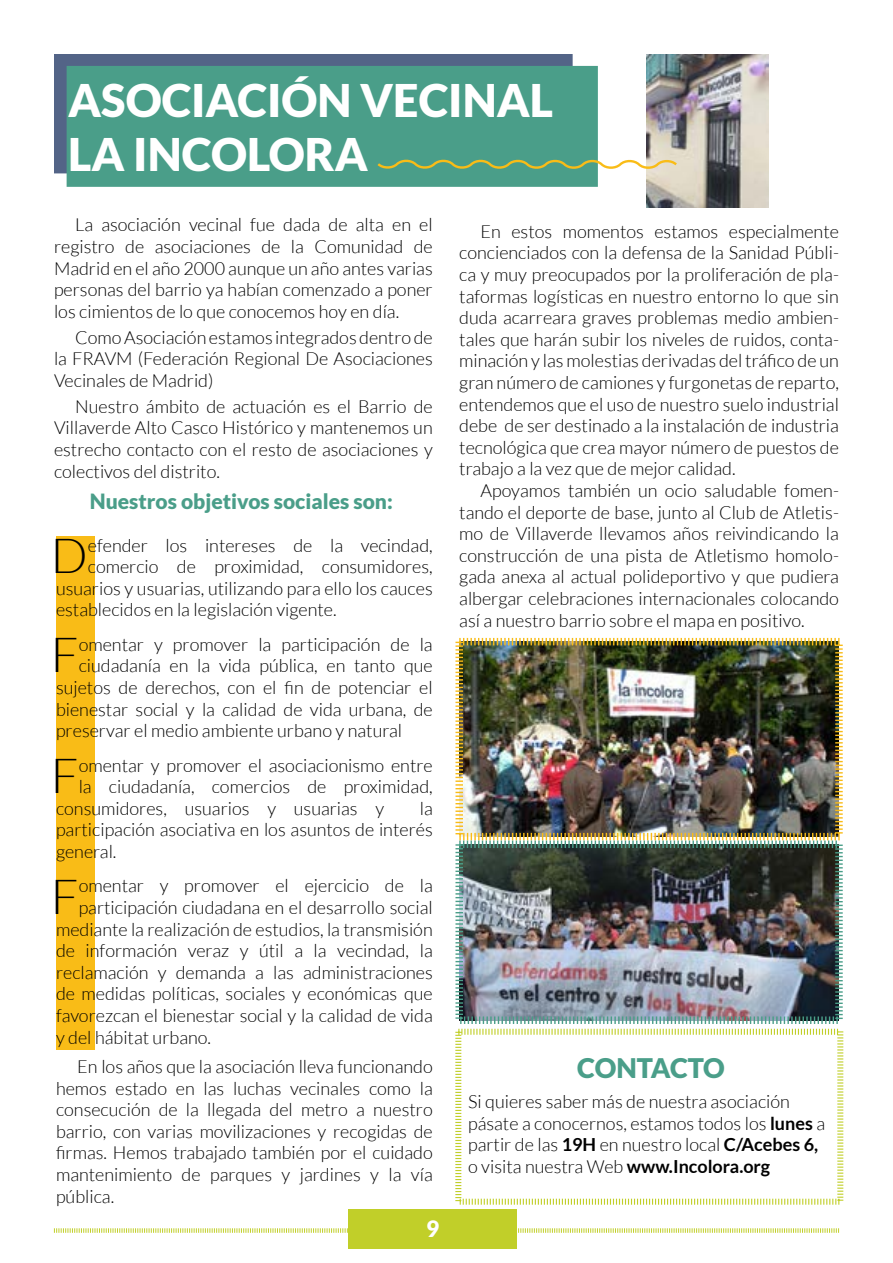
<style>
.page{position:relative;width:893px;height:1263px;background:#fff}
.page>*{position:absolute;margin:0;border:0;box-sizing:border-box;transform-origin:0 0}
.t1{font:300 48.6px "Lato";color:#000}
.t2{font:900 45px/54px "Lato";color:#fff}
.t3{font:900 27px "Lato";color:#4a9e89}
.t4{font:900 22.5px "Lato";color:#fff}
.t5{font:900 21px "Lato";color:#4a9e89}
.t6{font:300 18px/21.6px "Lato";color:#000;text-align:justify}
.s1{font-weight:700}
</style>
<div class="page">
<div style="left:54px;top:54px;width:519px;height:119px;background:#536487"></div>
<svg style="left:54px;top:1228px;width:785px;height:5px"></svg>
<div style="left:348px;top:1209px;width:169px;height:39px;background:#c1cf29"></div>
<div style="left:56px;top:536px;width:38px;height:514px;background:#f9bc17"></div>
<div style="left:67px;top:67px;width:530px;height:119px;background:#4a9e89"></div>
<div style="left:67px;top:66px;width:531px;height:121px;border:2px solid #4a9e89"></div>
<svg style="left:455px;top:1028px;width:389px;height:177px"></svg>
<img style="left:647px;top:54px;width:122px;height:153px">
<img style="left:455px;top:637px;width:388px;height:202px">
<img style="left:455px;top:839px;width:388px;height:185px">
<svg style="left:377px;top:156px;width:302px;height:16px"></svg>
<h2 class="t2" style="left:68px;top:73px;width:487px">ASOCIACIÓN VECINAL<br>LA INCOLORA</h2>
<p class="t6" style="left:54px;top:214px;width:380px;text-indent:21px">La asociación vecinal fue dada de alta en el registro de asociaciones de la Comunidad de Madrid en el año 2000 aunque un año antes varias personas del barrio ya habían comenzado a poner los cimientos de lo que conocemos hoy en día.</p>
<p class="t6" style="left:54px;top:326px;width:380px;text-indent:21px">Como Asociación estamos integrados dentro de la FRAVM (Federación Regional De Asociaciones Vecinales de Madrid)</p>
<p class="t6" style="left:54px;top:396px;width:380px;text-indent:21px">Nuestro ámbito de actuación es el Barrio de Villaverde Alto Casco Histórico y mantenemos un estrecho contacto con el resto de asociaciones y colectivos del distrito.</p>
<p class="t5" style="left:90px;top:489px;width:305px">Nuestros objetivos sociales son:</p>
<h1 class="t1" style="left:51px;top:530px;width:38px">D</h1>
<p class="t6" style="left:88px;top:534px;width:346px">efender los intereses de la vecindad,</p>
<p class="t6" style="left:88px;top:556px;width:346px">comercio de proximidad, consumidores,</p>
<p class="t6" style="left:56px;top:578px;width:378px">usuarios y usuarias, utilizando para ello los cauces</p>
<p class="t6" style="left:56px;top:599px;width:282px">establecidos en la legislación vigente.</p>
<h1 class="t1" style="left:51px;top:629px;width:29px">F</h1>
<p class="t6" style="left:79px;top:634px;width:356px">omentar y promover la participación de la</p>
<p class="t6" style="left:79px;top:655px;width:356px">ciudadanía en la vida pública, en tanto que</p>
<p class="t6" style="left:56px;top:677px;width:378px">sujetos de derechos, con el fin de potenciar el</p>
<p class="t6" style="left:56px;top:698px;width:378px">bienestar social y la calidad de vida urbana, de</p>
<p class="t6" style="left:56px;top:720px;width:348px">preservar el medio ambiente urbano y natural</p>
<h1 class="t1" style="left:51px;top:750px;width:29px">F</h1>
<p class="t6" style="left:79px;top:754px;width:356px">omentar y promover el asociacionismo entre</p>
<p class="t6" style="left:79px;top:776px;width:356px">la ciudadanía, comercios de proximidad,</p>
<p class="t6" style="left:56px;top:798px;width:330px">consumidores, usuarios y usuarias y</p>
<p class="t6" style="left:56px;top:798px;width:378px;text-indent:364px">la participación asociativa en los asuntos de interés general.</p>
<h1 class="t1" style="left:51px;top:870px;width:29px">F</h1>
<p class="t6" style="left:79px;top:875px;width:356px">omentar y promover el ejercicio de la</p>
<p class="t6" style="left:79px;top:897px;width:356px">participación ciudadana en el desarrollo social</p>
<p class="t6" style="left:56px;top:918px;width:378px">mediante la realización de estudios, la transmisión</p>
<p class="t6" style="left:56px;top:940px;width:378px">de información veraz y útil a la vecindad, la</p>
<p class="t6" style="left:56px;top:962px;width:378px">reclamación y demanda a las administraciones</p>
<p class="t6" style="left:56px;top:983px;width:378px">de medidas políticas, sociales y económicas que</p>
<p class="t6" style="left:56px;top:1005px;width:378px">favorezcan el bienestar social y la calidad de vida</p>
<p class="t6" style="left:56px;top:1026px;width:157px">y del hábitat urbano.</p>
<p class="t6" style="left:56px;top:1056px;width:378px;text-indent:21px">En los años que la asociación lleva funcionando hemos estado en las luchas vecinales como la consecución de la llegada del metro a nuestro barrio, con varias movilizaciones y recogidas de firmas. Hemos trabajado también por el cuidado mantenimiento de parques y jardines y la vía pública.</p>
<p class="t4" style="left:426px;top:1215px;width:15px">9</p>
<p class="t6" style="left:459px;top:221px;width:381px;text-indent:21px">En estos momentos estamos especialmente concienciados con la defensa de la Sanidad Públi&shy;ca y muy preocupados por la proliferación de pla&shy;taformas logísticas en nuestro entorno lo que sin duda acarreara graves problemas medio ambien&shy;tales que harán subir los niveles de ruidos, conta&shy;minación y las molestias derivadas del tráfico de un gran número de camiones y furgonetas de reparto, entendemos que el uso de nuestro suelo industrial debe de ser destinado a la instalación de industria tecnológica que crea mayor número de puestos de trabajo a la vez que de mejor calidad.</p>
<p class="t6" style="left:459px;top:480px;width:381px;text-indent:21px">Apoyamos también un ocio saludable fomen&shy;tando el deporte de base, junto al Club de Atletis&shy;mo de Villaverde llevamos años reivindicando la construcción de una pista de Atletismo homolo&shy;gada anexa al actual polideportivo y que pudiera albergar celebraciones internacionales colocando así a nuestro barrio sobre el mapa en positivo.</p>
<h3 class="t3" style="left:577px;top:1052px;width:149px">CONTACTO</h3>
<p class="t6" style="left:468px;top:1091px;width:358px;text-align:left">Si quieres saber más de nuestra asociación pásate a conocernos, estamos todos los <span class="s1">lunes</span> a partir de las <span class="s1">19H</span> en nuestro local <span class="s1">C/Acebes 6, </span>o visita nuestra Web <span class="s1">www.Incolora.org</span></p>
</div>
